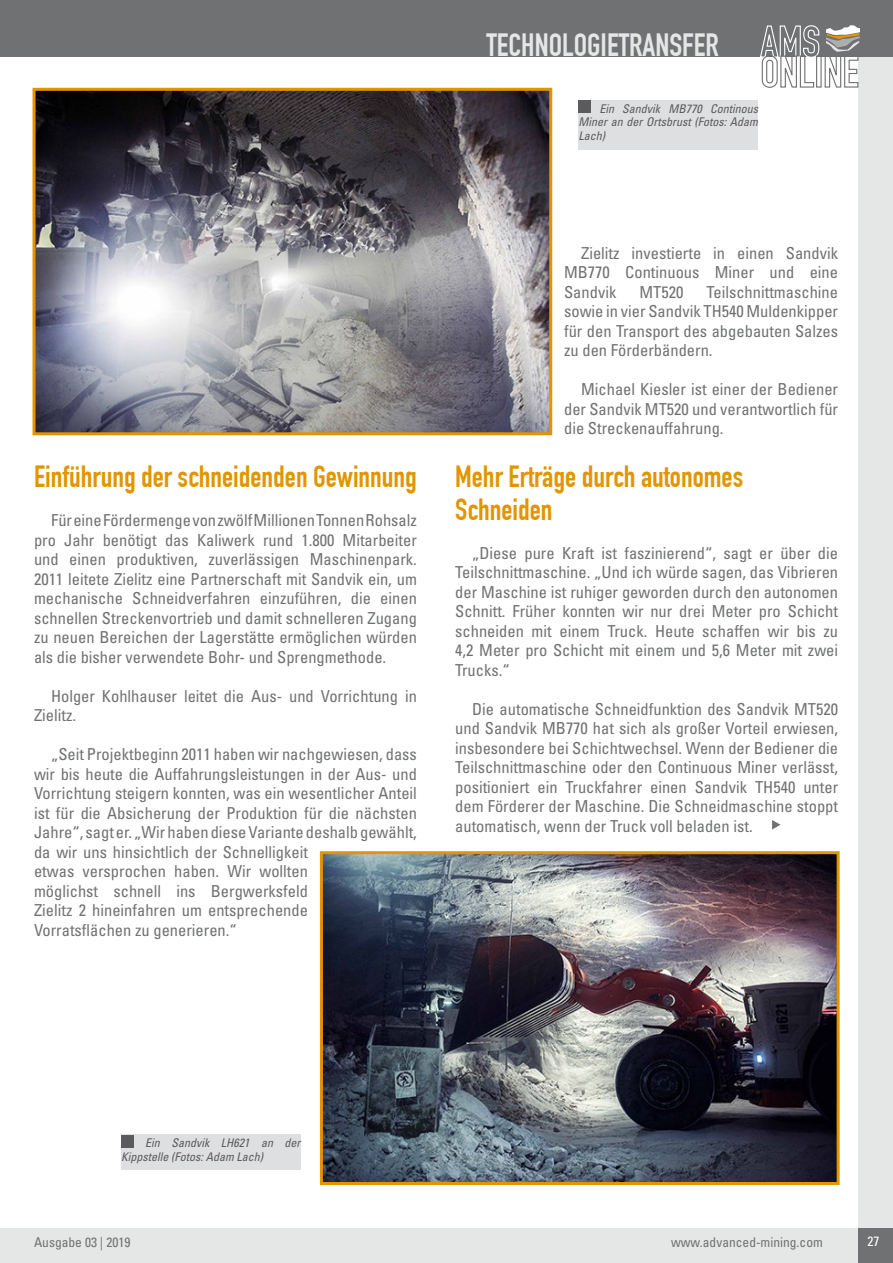
<style>
.page{position:relative;width:893px;height:1263px;background:#fff}
.page>*{position:absolute;margin:0;border:0;box-sizing:border-box;transform-origin:0 0}
.t1{font:31.5px "DIN1451 Com Engschrift";color:#e5e6e6}
.t2{font:30px/33px "DIN1451 Com Engschrift";color:#e29500}
.t3{font:condensed 16.5px/19.5px "Univers LT Std";color:#707172;text-align:justify}
.t4{font:condensed 13.5px "Univers LT Std";color:#707172}
.t5{font:condensed 13.5px "Univers LT Std";color:#fff}
.t6{font:italic condensed 12px/13.5px "Univers LT Std";color:#3e3d40;text-align:justify}
</style>
<div class="page">
<div style="left:859px;top:44px;width:34px;height:1215px;background:#e5e6e6"></div>
<div style="left:0;top:1229px;width:891px;height:34px;background:#e5e6e6"></div>
<div style="left:859px;top:1229px;width:34px;height:34px;background:#707172"></div>
<div style="left:0;top:0;width:893px;height:56px;background:#707172"></div>
<svg style="left:759px;top:25px;width:100px;height:64px"></svg>
<img style="left:37px;top:92px;width:511px;height:339px">
<div style="left:33px;top:88px;width:519px;height:347px;border:3px solid #e29500"></div>
<img style="left:324px;top:855px;width:512px;height:326px">
<div style="left:320px;top:851px;width:520px;height:334px;border:3px solid #e29500"></div>
<div style="left:578px;top:100px;width:180px;height:50px;background:#d9dadb"></div>
<div style="left:578px;top:100px;width:13px;height:13px;background:#5b5a5d"></div>
<div style="left:121px;top:1135px;width:180px;height:35px;background:#d9dadb"></div>
<div style="left:121px;top:1135px;width:13px;height:12px;background:#5b5a5d"></div>
<svg style="left:772px;top:820px;width:8px;height:9px"></svg>
<h1 class="t1" style="left:486px;top:27px;width:234px">TECHNOLOGIETRANSFER</h1>
<p class="t6" style="left:578px;top:102px;width:181px;text-indent:21px">Ein Sandvik MB770 Continous Miner an der Ortsbrust (Fotos: Adam Lach)</p>
<h2 class="t2" style="left:34px;top:460px;width:384px">Einführung der schneidenden Gewinnung</h2>
<p class="t3" style="left:34px;top:510px;width:384px;text-indent:17px">Für eine Fördermenge von zwölf Millionen Tonnen Rohsalz pro Jahr benötigt das Kaliwerk rund 1.800 Mitarbeiter und einen produktiven, zuverlässigen Maschinenpark.<br>2011 leitete Zielitz eine Partnerschaft mit Sandvik ein, um mechanische Schneidverfahren einzuführen, die einen schnellen Streckenvortrieb und damit schnelleren Zugang zu neuen Bereichen der Lagerstätte ermöglichen würden als die bisher verwendete Bohr- und Sprengmethode.</p>
<p class="t3" style="left:34px;top:686px;width:384px;text-indent:17px">Holger Kohlhauser leitet die Aus- und Vorrichtung in<br>Zielitz.</p>
<p class="t3" style="left:34px;top:744px;width:384px;text-align:left;text-indent:17px">„Seit Projektbeginn 2011 haben wir nachgewiesen, dass wir bis heute die Auffahrungsleistungen in der Aus- und Vorrichtung steigern konnten, was ein wesentlicher Anteil ist für die Absicherung der Produktion für die nächsten Jahre“, sagt er. „Wir haben diese Variante deshalb gewählt, da wir uns hinsichtlich der Schnelligkeit<br>etwas versprochen haben. Wir wollten<br>möglichst schnell ins Bergwerksfeld<br>Zielitz 2 hineinfahren um entsprechende<br>Vorratsflächen zu generieren.“</p>
<p class="t3" style="left:564px;top:243px;width:275px;text-indent:17px">Zielitz investierte in einen Sandvik MB770 Continuous Miner und eine Sandvik</p>
<p class="t3" style="left:564px;top:282px;width:275px;text-indent:142px">Teilschnittmaschine sowie in vier Sandvik TH540 Muldenkipper für den Transport des abgebauten Salzes zu den Förderbändern.</p>
<p class="t3" style="left:564px;top:379px;width:275px;text-indent:17px">Michael Kiesler ist einer der Bediener der Sandvik MT520 und verantwortlich für die Streckenauffahrung.</p>
<h2 class="t2" style="left:455px;top:460px;width:290px">Mehr Erträge durch autonomes<br>Schneiden</h2>
<p class="t3" style="left:455px;top:543px;width:384px;text-indent:17px">„Diese pure Kraft ist faszinierend“, sagt er über die Teilschnittmaschine. „Und ich würde sagen, das Vibrieren der Maschine ist ruhiger geworden durch den autonomen Schnitt. Früher konnten wir nur drei Meter pro Schicht schneiden mit einem Truck. Heute schaffen wir bis zu 4,2 Meter pro Schicht mit einem und 5,6 Meter mit zwei Trucks.“</p>
<p class="t3" style="left:455px;top:699px;width:384px;text-indent:17px">Die automatische Schneidfunktion des Sandvik MT520 und Sandvik MB770 hat sich als großer Vorteil erwiesen, insbesondere bei Schichtwechsel. Wenn der Bediener die Teilschnittmaschine oder den Continuous Miner verlässt, positioniert ein Truckfahrer einen Sandvik TH540 unter dem Förderer der Maschine. Die Schneidmaschine stoppt automatisch, wenn der Truck voll beladen ist.</p>
<p class="t3" style="left:639px;top:282px;width:45px">MT520</p>
<p class="t6" style="left:121px;top:1136px;width:181px;text-indent:24px">Ein Sandvik LH621 an der<br>Kippstelle (Fotos: Adam Lach)</p>
<p class="t4" style="left:34px;top:1234px;width:98px">Ausgabe 03 | 2019</p>
<p class="t5" style="left:867px;top:1233px;width:13px">27</p>
<p class="t4" style="left:671px;top:1234px;width:153px">www.advanced-mining.com</p>
</div>
